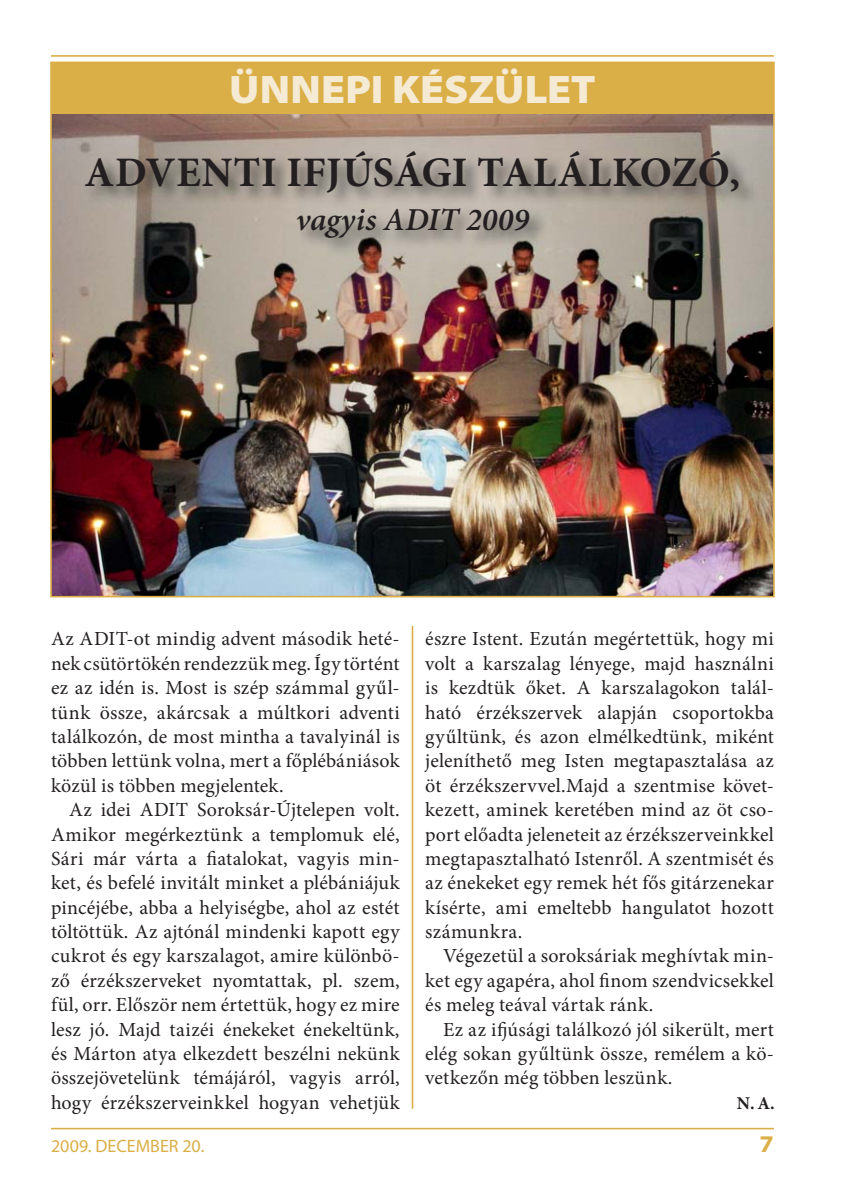
<style>
.page{position:relative;width:842px;height:1191px;background:#fff}
.page>*{position:absolute;margin:0;border:0;box-sizing:border-box;transform-origin:0 0}
.t1{font:700 42px "Minion Pro";letter-spacing:.01em;color:#231f20}
.t2{font:900 semi-expanded 40px "Myriad Pro";letter-spacing:.005em;color:#f5ead4}
.t3{font:italic 600 32px "Minion Pro";letter-spacing:.005em;color:#231f20}
.t4{font:700 semi-expanded 24px "Myriad Pro";color:#dbaf47}
.t5{font:20px/24.4px "Minion Pro";letter-spacing:.01em;color:#231f20;text-align:justify}
.t6{font:18px "Myriad Pro";color:#dbaf47}
.t7{font:700 18px "Minion Pro";color:#231f20}
</style>
<div class="page">
<img style="left:53px;top:113px;width:719px;height:481px">
<hr style="left:51px;top:1127px;width:723px;height:2px;background:#dbaf47">
<hr style="left:51px;top:55px;width:723px;height:2px;background:#dbaf47">
<hr style="left:412px;top:626px;width:1px;height:482px;background:#dbaf47">
<div style="left:51px;top:62px;width:723px;height:51px;background:#dbaf47"></div>
<img style="left:84px;top:149px;width:673px;height:108px">
<h2 class="t2" style="left:229px;top:74px;width:368px">ÜNNEPI KÉSZÜLET</h2>
<h1 class="t1" style="left:85px;top:155px;width:657px">ADVENTI IFJÚSÁGI TALÁLKOZÓ,</h1>
<h3 class="t3" style="left:296px;top:207px;width:235px">vagyis ADIT 2009</h3>
<p class="t5" style="left:51px;top:628px;width:350px">Az ADIT-ot mindig advent második heté&shy;nek csütörtökén rendezzük meg. Így történt ez az idén is. Most is szép számmal gyűl&shy;tünk össze, akárcsak a múltkori adventi találkozón, de most mintha a tavalyinál is többen lettünk volna, mert a főplébániások közül is többen megjelentek.</p>
<p class="t5" style="left:51px;top:799px;width:350px;text-indent:18px">Az idei ADIT Soroksár-Újtelepen volt.<br>Amikor megérkeztünk a templomuk elé, Sári már várta a fiatalokat, vagyis min&shy;ket, és befelé invitált minket a plébániájuk pincéjébe, abba a helyiségbe, ahol az estét töltöttük. Az ajtónál mindenki kapott egy cukrot és egy karszalagot, amire különbö&shy;ző érzékszerveket nyomtattak, pl. szem, fül, orr. Először nem értettük, hogy ez mire lesz jó. Majd taizéi énekeket énekeltünk, és Márton atya elkezdett beszélni nekünk összejövetelünk témájáról, vagyis arról, hogy érzékszerveinkkel hogyan vehetjük</p>
<p class="t5" style="left:425px;top:628px;width:350px">észre Istent. Ezután megértettük, hogy mi volt a karszalag lényege, majd használni is kezdtük őket. A karszalagokon talál&shy;ható érzékszervek alapján csoportokba gyűltünk, és azon elmélkedtünk, miként jeleníthető meg Isten megtapasztalása az öt érzékszervvel.Majd a szentmise követ&shy;kezett, aminek keretében mind az öt cso&shy;port előadta jeleneteit az érzékszerveinkkel megtapasztalható Istenről. A szentmisét és az énekeket egy remek hét fős gitárzenekar kísérte, ami emeltebb hangulatot hozott számunkra.</p>
<p class="t5" style="left:425px;top:945px;width:350px;text-indent:18px">Végezetül a soroksáriak meghívtak min&shy;ket egy agapéra, ahol finom szendvicsekkel és meleg teával vártak ránk.</p>
<p class="t5" style="left:425px;top:1018px;width:350px;text-indent:18px">Ez az ifjúsági találkozó jól sikerült, mert elég sokan gyűltünk össze, remélem a kö&shy;vetkezőn még többen leszünk.</p>
<p class="t7" style="left:737px;top:1095px;width:39px">N. A.</p>
<p class="t6" style="left:51px;top:1139px;width:155px">2009. DECEMBER 20.</p>
<p class="t4" style="left:760px;top:1135px;width:16px">7</p>
</div>
